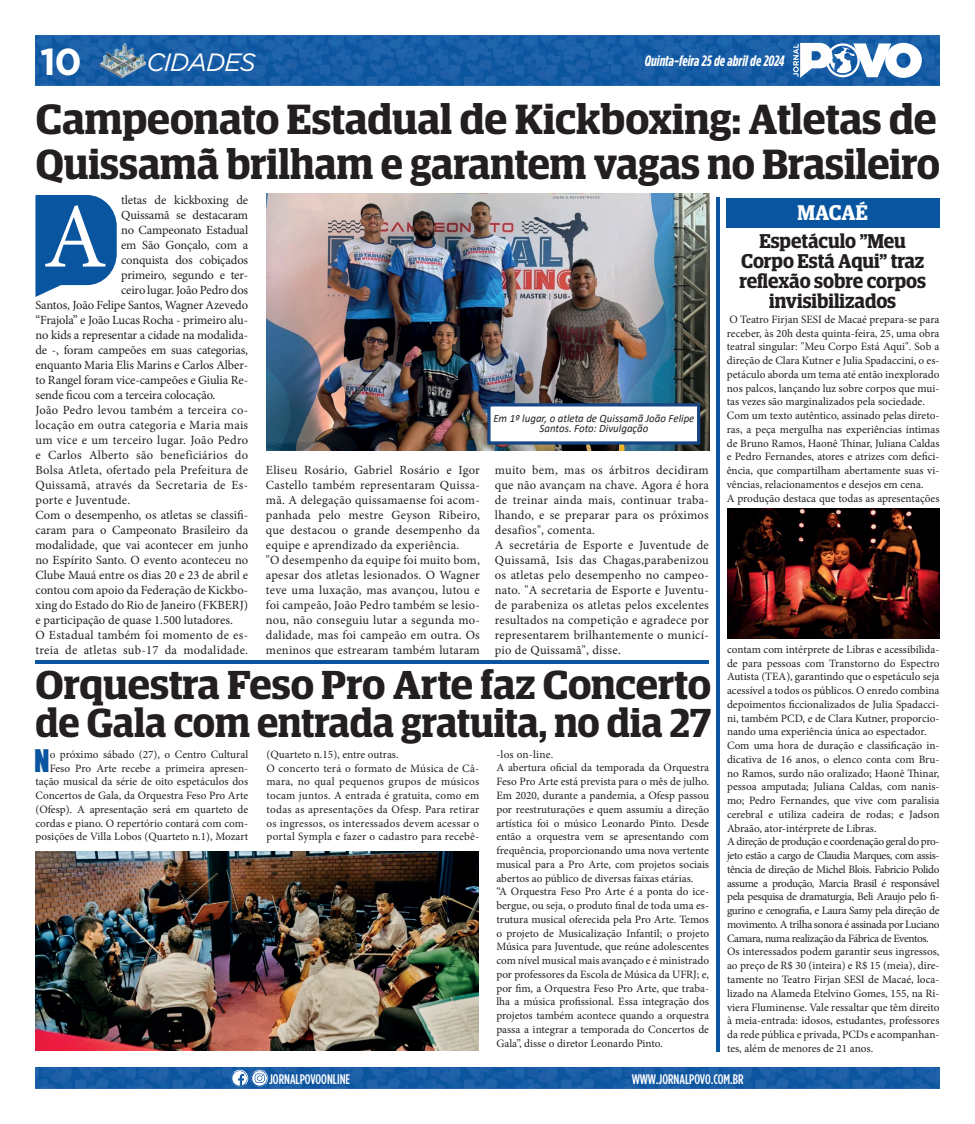
<style>
.page{position:relative;width:975px;height:1124px;background:#fff}
.page>*{position:absolute;margin:0;border:0;box-sizing:border-box;transform-origin:0 0}
.t1{font:92.12px "Minion Pro";color:#fff}
.t2{font:600 42.25px/45.1px "Guardian Egyptian Display";color:#231f20}
.t3{font:600 40.5px/38.1px "Guardian Egyptian Display";letter-spacing:-.005em;color:#231f20;scale:1.05 1}
.t4{font:700 37.5px "Gotham";color:#fff}
.t5{font:28.62px "Impact";color:#0a55a0}
.t6{font:italic 25px "Gotham";letter-spacing:-.04em;color:#fff}
.t7{font:600 21.25px "Guardian Egyptian Display";color:#fff}
.t8{font:600 20px/20px "Guardian Egyptian Display";color:#231f20;text-align:center}
.t9{font:italic 700 15px "Gotham Cond";color:#fff}
.t10{font:500 13.88px "Gotham Cond";color:#fff}
.t11{font:12.5px/15px "Minion Pro";letter-spacing:.01em;color:#231f20}
.t12{font:12.5px "Minion Pro";letter-spacing:-.01em;color:#231f20}
.t13{font:12.5px "Minion Pro";letter-spacing:-.015em;color:#231f20}
.t14{font:11.25px/13.8px "Minion Pro";color:#231f20}
.t15{font:11.25px/13.8px "Minion Pro";letter-spacing:.02em;color:#231f20}
.t16{font:italic 11.25px/10px "Calibri";color:#231f20;text-align:center}
</style>
<div class="page">
<img style="left:35px;top:1067px;width:904px;height:21px">
<img style="left:35px;top:35px;width:904px;height:50px">
<svg style="left:793px;top:42px;width:128px;height:37px"></svg>
<svg style="left:230px;top:1068px;width:39px;height:18px"></svg>
<img style="left:100px;top:43px;width:45px;height:35px">
<div style="left:726px;top:198px;width:213px;height:29px;background:#0a55a0"></div>
<img style="left:266px;top:193px;width:443px;height:257px">
<img style="left:727px;top:508px;width:212px;height:130px">
<div style="left:487px;top:403px;width:213px;height:41px;background:#fff;border:3px solid #174685"></div>
<hr style="left:716px;top:198px;width:3px;height:853px;background:#0a55a0">
<svg style="left:35px;top:195px;width:82px;height:102px;background:#2f6fae"></svg>
<img style="left:36px;top:851px;width:442px;height:198px">
<hr style="left:35px;top:660px;width:674px;height:4px;background:#0a55a0">
<h3 class="t4" style="left:40px;top:37px;width:43px">10</h3>
<h3 class="t9" style="left:644px;top:52px;width:141px">Quinta-feira 25 de abril de 2024</h3>
<h3 class="t6" style="left:147px;top:47px;width:111px">CIDADES</h3>
<h2 class="t2" style="left:36px;top:96px;width:905px">Campeonato Estadual de Kickboxing: Atletas de<br>Quissamã brilham e garantem vagas no Brasileiro</h2>
<p class="t12" style="left:121px;top:192px;width:129px">tletas de kickboxing de</p>
<p class="t12" style="left:121px;top:207px;width:129px">Quissamã se destacaram</p>
<p class="t13" style="left:121px;top:222px;width:129px">no Campeonato Estadual</p>
<p class="t12" style="left:121px;top:237px;width:129px">em São Gonçalo, com a</p>
<p class="t12" style="left:121px;top:252px;width:129px">conquista dos cobiçados</p>
<p class="t12" style="left:121px;top:267px;width:129px">primeiro, segundo e ter-</p>
<p class="t12" style="left:121px;top:282px;width:129px">ceiro lugar. João Pedro dos</p>
<p class="t12" style="left:35px;top:297px;width:214px">Santos, João Felipe Santos, Wagner Azevedo</p>
<p class="t12" style="left:35px;top:312px;width:214px">“Frajola” e João Lucas Rocha - primeiro alu-</p>
<p class="t12" style="left:35px;top:327px;width:214px">no kids a representar a cidade na modalida-</p>
<p class="t12" style="left:35px;top:342px;width:214px">de -, foram campeões em suas categorias,</p>
<p class="t12" style="left:35px;top:357px;width:214px">enquanto Maria Elis Marins e Carlos Alber-</p>
<p class="t12" style="left:35px;top:372px;width:214px">to Rangel foram vice-campeões e Giulia Re-</p>
<p class="t12" style="left:35px;top:387px;width:181px">sende ficou com a terceira colocação.</p>
<p class="t11" style="left:35px;top:403px;width:214px">João Pedro levou também a terceira co-</p>
<p class="t11" style="left:35px;top:418px;width:214px">locação em outra categoria e Maria mais</p>
<p class="t11" style="left:35px;top:433px;width:214px">um vice e um terceiro lugar. João Pedro</p>
<p class="t11" style="left:35px;top:448px;width:214px">e Carlos Alberto são beneficiários do</p>
<p class="t11" style="left:35px;top:463px;width:214px">Bolsa Atleta, ofertado pela Prefeitura de</p>
<p class="t11" style="left:35px;top:478px;width:214px">Quissamã, através da Secretaria de Es-</p>
<p class="t11" style="left:35px;top:493px;width:96px">porte e Juventude.</p>
<p class="t11" style="left:35px;top:508px;width:214px">Com o desempenho, os atletas se classifi-</p>
<p class="t11" style="left:35px;top:523px;width:214px">caram para o Campeonato Brasileiro da</p>
<p class="t11" style="left:35px;top:538px;width:214px">modalidade, que vai acontecer em junho</p>
<p class="t11" style="left:35px;top:553px;width:214px">no Espírito Santo. O evento aconteceu no</p>
<p class="t11" style="left:35px;top:568px;width:214px">Clube Mauá entre os dias 20 e 23 de abril e</p>
<p class="t11" style="left:35px;top:583px;width:214px">contou com apoio da Federação de Kickbo-</p>
<p class="t11" style="left:35px;top:598px;width:214px">xing do Estado do Rio de Janeiro (FKBERJ)</p>
<p class="t11" style="left:35px;top:613px;width:199px">e participação de quase 1.500 lutadores.</p>
<p class="t11" style="left:35px;top:628px;width:214px">O Estadual também foi momento de es-</p>
<p class="t11" style="left:35px;top:643px;width:214px">treia de atletas sub-17 da modalidade.</p>
<h3 class="t7" style="left:797px;top:201px;width:72px">MACAÉ</h3>
<h3 class="t8" style="left:739px;top:231px;width:188px">Espetáculo "Meu<br>Corpo Está Aqui" traz reflexão sobre corpos invisibilizados</h3>
<h1 class="t1" style="left:43px;top:175px;width:65px">A</h1>
<p class="t14" style="left:726px;top:312px;width:214px">O Teatro Firjan SESI de Macaé prepara-se para receber, às 20h desta quinta-feira, 25, uma obra teatral singular: "Meu Corpo Está Aqui". Sob a direção de Clara Kutner e Julia Spadaccini, o es&shy;petáculo aborda um tema até então inexplorado nos palcos, lançando luz sobre corpos que mui&shy;tas vezes são marginalizados pela sociedade.<br>Com um texto autêntico, assinado pelas direto&shy;ras, a peça mergulha nas experiências íntimas de Bruno Ramos, Haonê Thinar, Juliana Caldas e Pedro Fernandes, atores e atrizes com defici&shy;ência, que compartilham abertamente suas vi&shy;vências, relacionamentos e desejos em cena.<br>A produção destaca que todas as apresentações</p>
<p class="t16" style="left:493px;top:413px;width:203px">Em 1º lugar, o atleta de Quissamã João Felipe<br>Santos. Foto: Divulgação</p>
<p class="t11" style="left:266px;top:462px;width:215px">Eliseu Rosário, Gabriel Rosário e Igor Castello também representaram Quissa&shy;mã. A delegação quissamaense foi acom&shy;panhada pelo mestre Geyson Ribeiro, que destacou o grande desempenho da equipe e aprendizado da experiência.<br>"O desempenho da equipe foi muito bom, apesar dos atletas lesionados. O Wagner teve uma luxação, mas avançou, lutou e foi campeão, João Pedro também se lesio&shy;nou, não conseguiu lutar a segunda mo&shy;dalidade, mas foi campeão em outra. Os meninos que estrearam também lutaram</p>
<p class="t11" style="left:495px;top:462px;width:215px">muito bem, mas os árbitros decidiram que não avançam na chave. Agora é hora de treinar ainda mais, continuar traba&shy;lhando, e se preparar para os próximos desafios", comenta.<br>A secretária de Esporte e Juventude de Quissamã, Isis das Chagas,parabenizou os atletas pelo desempenho no campeo&shy;nato. "A secretaria de Esporte e Juventu&shy;de parabeniza os atletas pelos excelentes resultados na competição e agradece por representarem brilhantemente o municí&shy;pio de Quissamã", disse.</p>
<p class="t14" style="left:727px;top:642px;width:214px">contam com intérprete de Libras e acessibilida&shy;de para pessoas com Transtorno do Espectro Autista (TEA), garantindo que o espetáculo seja acessível a todos os públicos. O enredo combina depoimentos ficcionalizados de Julia Spadacci&shy;ni, também PCD, e de Clara Kutner, proporcio&shy;nando uma experiência única ao espectador.<br>Com uma hora de duração e classificação in&shy;dicativa de 16 anos, o elenco conta com Bru&shy;no Ramos, surdo não oralizado; Haonê Thinar, pessoa amputada; Juliana Caldas, com nanis&shy;mo; Pedro Fernandes, que vive com paralisia cerebral e utiliza cadeira de rodas; e Jadson Abraão, ator-intérprete de Libras.<br>A direção de produção e coordenação geral do pro&shy;jeto estão a cargo de Claudia Marques, com assis&shy;tência de direção de Michel Blois. Fabricio Polido assume a produção, Marcia Brasil é responsável pela pesquisa de dramaturgia, Beli Araujo pelo fi&shy;gurino e cenografia, e Laura Samy pela direção de movimento. A trilha sonora é assinada por Luciano Camara, numa realização da Fábrica de Eventos.<br>Os interessados podem garantir seus ingressos, ao preço de R$ 30 (inteira) e R$ 15 (meia), dire&shy;tamente no Teatro Firjan SESI de Macaé, loca&shy;lizado na Alameda Etelvino Gomes, 155, na Ri&shy;viera Fluminense. Vale ressaltar que têm direito à meia-entrada: idosos, estudantes, professores da rede pública e privada, PCDs e acompanhan&shy;tes, além de menores de 21 anos.</p>
<h3 class="t3" style="left:35px;top:665px;width:645px">Orquestra Feso Pro Arte faz Concerto de Gala com entrada gratuita, no dia 27</h3>
<h3 class="t5" style="left:34px;top:738px;width:17px">N</h3>
<p class="t14" style="left:35px;top:747px;width:214px;text-align:right">o próximo sábado (27), o Centro Cultural Feso Pro Arte recebe a primeira apresen&shy;tação musical da série de oito espetáculos dos Concertos de Gala, da Orquestra Feso Pro Arte (Ofesp). A apresentação será em quarteto de cordas e piano. O repertório contará com com&shy;posições de Villa Lobos (Quarteto n.1), Mozart</p>
<p class="t15" style="left:266px;top:747px;width:214px">(Quarteto n.15), entre outras.<br>O concerto terá o formato de Música de Câ&shy;mara, no qual pequenos grupos de músicos tocam juntos. A entrada é gratuita, como em todas as apresentações da Ofesp. Para retirar os ingressos, os interessados devem acessar o portal Sympla e fazer o cadastro para recebê-</p>
<p class="t14" style="left:496px;top:747px;width:214px">-los on-line.<br>A abertura oficial da temporada da Orquestra Feso Pro Arte está prevista para o mês de julho.<br>Em 2020, durante a pandemia, a Ofesp passou por reestruturações e quem assumiu a direção artística foi o músico Leonardo Pinto. Desde então a orquestra vem se apresentando com frequência, proporcionando uma nova vertente musical para a Pro Arte, com projetos sociais abertos ao público de diversas faixas etárias.<br>“A Orquestra Feso Pro Arte é a ponta do ice&shy;bergue, ou seja, o produto final de toda uma es&shy;trutura musical oferecida pela Pro Arte. Temos o projeto de Musicalização Infantil; o projeto Música para Juventude, que reúne adolescentes com nível musical mais avançado e é ministrado por professores da Escola de Música da UFRJ; e, por fim, a Orquestra Feso Pro Arte, que traba&shy;lha a música profissional. Essa integração dos projetos também acontece quando a orquestra passa a integrar a temporada do Concertos de Gala”, disse o diretor Leonardo Pinto.</p>
<p class="t10" style="left:269px;top:1070px;width:83px">JORNALPOVOONLINE</p>
<p class="t10" style="left:631px;top:1070px;width:113px">WWW.JORNALPOVO.COM.BR</p>
</div>
